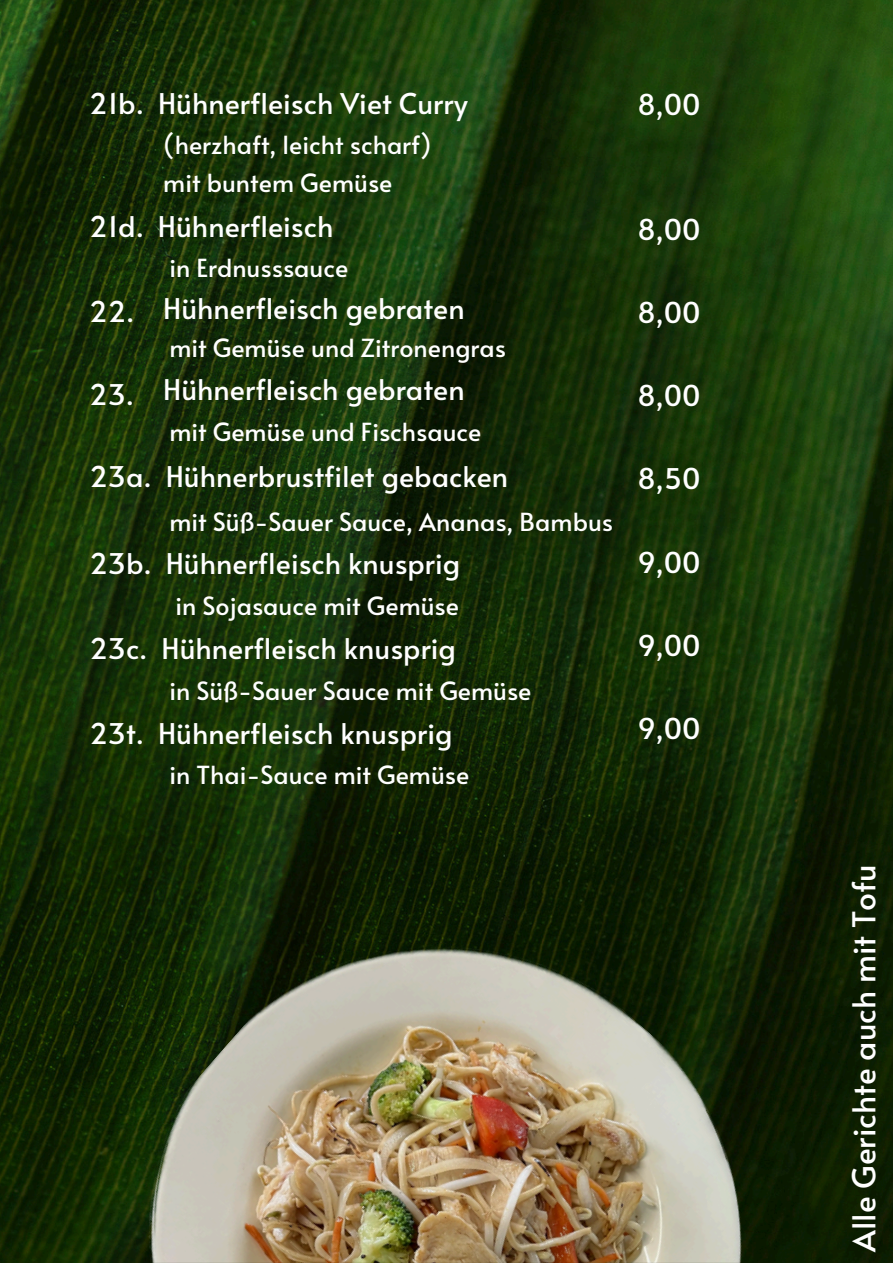
<style>
.page{position:relative;width:894px;height:1264px;background:#fff}
.page>*{position:absolute;margin:0;border:0;box-sizing:border-box;transform-origin:0 0}
.t1{font:31.5px "Alata";color:#fff}
.t2{font:28.5px "Alata";color:#fff}
.t3{font:24.9px/38.2px "Alata";color:#fff}
</style>
<div class="page">
<img style="left:0;top:0;width:892px;height:1262px">
<img style="left:36px;top:828px;width:825px;height:434px">
<h1 class="t2" style="left:89px;top:83px;width:380px">21b. Hühnerfleisch Viet Curry</h1>
<p class="t3" style="left:163px;top:125px;width:270px">(herzhaft, leicht scharf) mit buntem Gemüse</p>
<h1 class="t2" style="left:89px;top:206px;width:245px">21d. Hühnerfleisch</h1>
<p class="t3" style="left:169px;top:248px;width:180px">in Erdnusssauce</p>
<h1 class="t2" style="left:163px;top:288px;width:303px">Hühnerfleisch gebraten</h1>
<h1 class="t3" style="left:169px;top:328px;width:338px">mit Gemüse und Zitronengras</h1>
<h1 class="t2" style="left:163px;top:369px;width:303px">Hühnerfleisch gebraten</h1>
<h1 class="t3" style="left:169px;top:411px;width:313px">mit Gemüse und Fischsauce</h1>
<p class="t2" style="left:89px;top:291px;width:47px">22.</p>
<p class="t2" style="left:89px;top:374px;width:46px">23.</p>
<p class="t2" style="left:89px;top:456px;width:420px">23a. Hühnerbrustfilet gebacken</p>
<p class="t3" style="left:169px;top:501px;width:445px">mit Süß-Sauer Sauce, Ananas, Bambus</p>
<p class="t2" style="left:89px;top:542px;width:372px">23b. Hühnerfleisch knusprig</p>
<p class="t3" style="left:175px;top:585px;width:285px">in Sojasauce mit Gemüse</p>
<h1 class="t2" style="left:89px;top:628px;width:368px">23c. Hühnerfleisch knusprig</h1>
<h1 class="t3" style="left:169px;top:670px;width:363px">in Süß-Sauer Sauce mit Gemüse</h1>
<h1 class="t2" style="left:89px;top:712px;width:364px">23t. Hühnerfleisch knusprig</h1>
<h1 class="t3" style="left:169px;top:754px;width:301px">in Thai-Sauce mit Gemüse</h1>
<h1 class="t2" style="left:637px;top:83px;width:65px">8,00</h1>
<h1 class="t2" style="left:637px;top:208px;width:65px">8,00</h1>
<p class="t2" style="left:637px;top:291px;width:65px">8,00</p>
<h1 class="t2" style="left:637px;top:375px;width:65px">8,00</h1>
<h1 class="t2" style="left:637px;top:458px;width:65px">8,50</h1>
<p class="t2" style="left:637px;top:541px;width:65px">9,00</p>
<h1 class="t2" style="left:637px;top:624px;width:65px">9,00</h1>
<h1 class="t2" style="left:637px;top:707px;width:65px">9,00</h1>
<h1 class="t1" style="left:840px;top:1251px;width:389px;rotate:-90deg">Alle Gerichte auch mit Tofu</h1>
</div>
